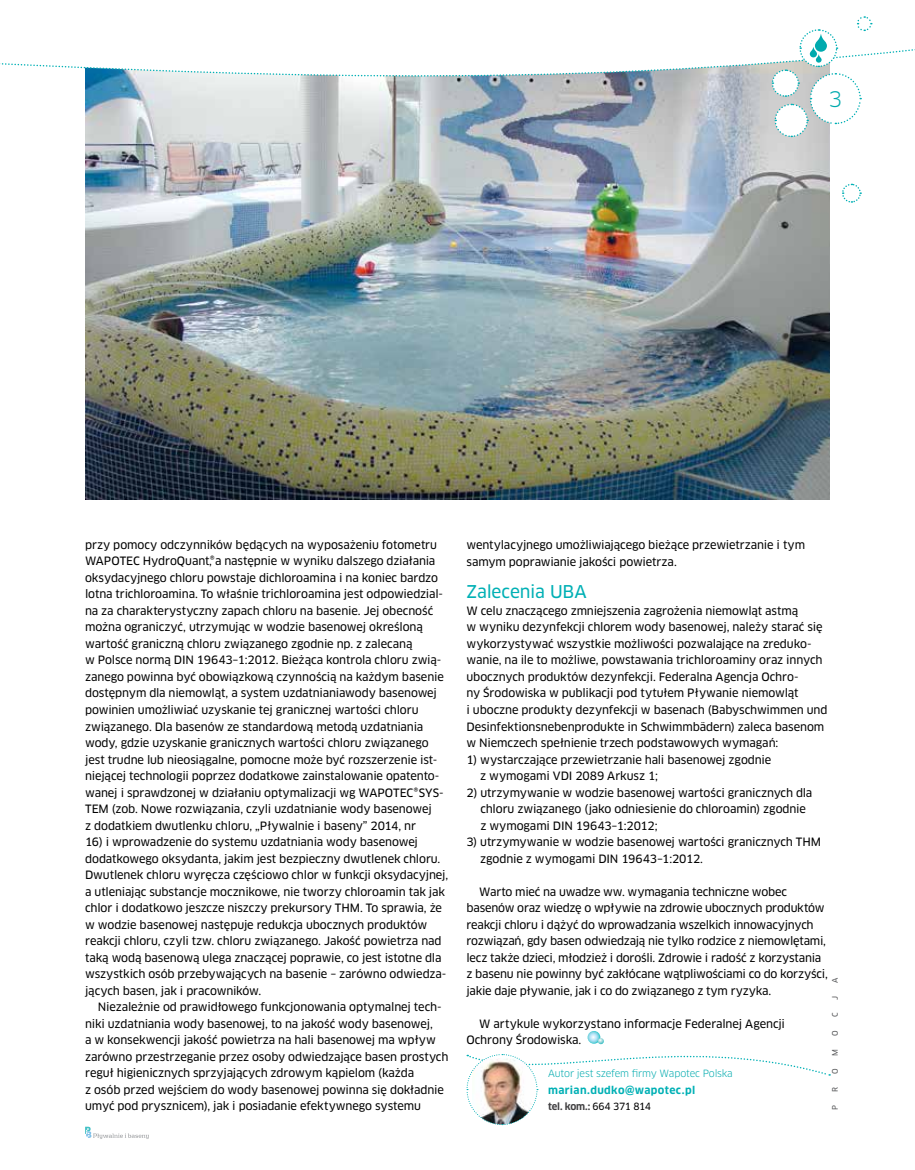
<style>
.page{position:relative;width:915px;height:1170px;background:#fff}
.page>*{position:absolute;margin:0;border:0;box-sizing:border-box;transform-origin:0 0}
.t1{font:21px "Clan Pro";color:#00aaae}
.t2{font:17.25px "Clan Pro News";letter-spacing:-.015em;color:#00b0b5}
.t3{font:11.25px/16.5px "Clan Pro News";letter-spacing:-.015em;color:#000}
.t4{font:700 10.5px "Clan Pro";letter-spacing:.035em;color:#00b0b5}
.t5{font:9.75px "Clan Pro";letter-spacing:-.02em;color:#00aaae}
.t6{font:700 9.75px "Clan Pro";letter-spacing:-.015em;color:#414042}
.t7{font:7.5px "Clan Pro News";color:#58595b}
.s1{font-family:"Clan Pro News";font-weight:400;color:#000}
</style>
<div class="page">
<svg style="left:466px;top:1031px;width:363px;height:94px"></svg>
<img style="left:85px;top:136px;width:744px;height:363px">
<svg style="left:85px;top:1126px;width:64px;height:12px"></svg>
<svg style="left:0;top:23px;width:913px;height:113px"></svg>
<svg style="left:842px;top:183px;width:19px;height:20px"></svg>
<svg style="left:770px;top:16px;width:102px;height:122px"></svg>
<h1 class="t1" style="left:828px;top:87px;width:15px">3</h1>
<p class="t3" style="left:85px;top:536px;width:360px">przy pomocy odczynników będących na wyposażeniu fotometru WAPOTEC HydroQuant®, a następnie w wyniku dalszego działania oksydacyjnego chloru powstaje dichloroamina i na koniec bardzo lotna trichloroamina. To właśnie trichloroamina jest odpowiedzial&shy;na za charakterystyczny zapach chloru na basenie. Jej obecność można ograniczyć, utrzymując w wodzie basenowej określoną wartość graniczną chloru związanego zgodnie np. z zalecaną<br>w Polsce normą DIN 19643–1:2012. Bieżąca kontrola chloru zwią&shy;zanego powinna być obowiązkową czynnością na każdym basenie dostępnym dla niemowląt, a system uzdatnianiawody basenowej powinien umożliwiać uzyskanie tej granicznej wartości chloru związanego. Dla basenów ze standardową metodą uzdatniania wody, gdzie uzyskanie granicznych wartości chloru związanego jest trudne lub nieosiągalne, pomocne może być rozszerzenie ist&shy;niejącej technologii poprzez dodatkowe zainstalowanie opatento&shy;wanej i sprawdzonej w działaniu optymalizacji wg WAPOTEC®SYS-TEM (zob. Nowe rozwiązania, czyli uzdatnianie wody basenowej<br>z dodatkiem dwutlenku chloru, „Pływalnie i baseny” 2014, nr</p>
<p class="t3" style="left:85px;top:833px;width:364px">16) i wprowadzenie do systemu uzdatniania wody basenowej dodatkowego oksydanta, jakim jest bezpieczny dwutlenek chloru.<br>Dwutlenek chloru wyręcza częściowo chlor w funkcji oksydacyjnej, a utleniając substancje mocznikowe, nie tworzy chloroamin tak jak chlor i dodatkowo jeszcze niszczy prekursory THM. To sprawia, że w wodzie basenowej następuje redukcja ubocznych produktów reakcji chloru, czyli tzw. chloru związanego. Jakość powietrza nad taką wodą basenową ulega znaczącej poprawie, co jest istotne dla wszystkich osób przebywających na basenie – zarówno odwiedza&shy;jących basen, jak i pracowników.</p>
<p class="t3" style="left:85px;top:998px;width:364px;text-indent:13px">Niezależnie od prawidłowego funkcjonowania optymalnej tech&shy;niki uzdatniania wody basenowej, to na jakość wody basenowej,<br>a w konsekwencji jakość powietrza na hali basenowej ma wpływ zarówno przestrzeganie przez osoby odwiedzające basen prostych reguł higienicznych sprzyjających zdrowym kąpielom (każda<br>z osób przed wejściem do wody basenowej powinna się dokładnie umyć pod prysznicem), jak i posiadanie efektywnego systemu</p>
<p class="t3" style="left:466px;top:536px;width:340px">wentylacyjnego umożliwiającego bieżące przewietrzanie i tym samym poprawianie jakości powietrza.</p>
<h2 class="t2" style="left:466px;top:581px;width:122px">Zalecenia UBA</h2>
<p class="t3" style="left:466px;top:602px;width:362px">W celu znaczącego zmniejszenia zagrożenia niemowląt astmą<br>w wyniku dezynfekcji chlorem wody basenowej, należy starać się wykorzystywać wszystkie możliwości pozwalające na zreduko&shy;wanie, na ile to możliwe, powstawania trichloroaminy oraz innych ubocznych produktów dezynfekcji. Federalna Agencja Ochro-<br>ny Środowiska w publikacji pod tytułem Pływanie niemowląt<br>i uboczne produkty dezynfekcji w basenach (Babyschwimmen und Desinfektionsnebenprodukte in Schwimmbädern) zaleca basenom w Niemczech spełnienie trzech podstawowych wymagań:</p>
<p class="t3" style="left:480px;top:751px;width:292px;text-indent:-14px">1) wystarczające przewietrzanie hali basenowej zgodnie z wymogami VDI 2089 Arkusz 1;</p>
<p class="t3" style="left:480px;top:784px;width:333px;text-indent:-14px">2) utrzymywanie w wodzie basenowej wartości granicznych dla chloru związanego (jako odniesienie do chloroamin) zgodnie z wymogami DIN 19643–1:2012;</p>
<p class="t3" style="left:480px;top:833px;width:342px;text-indent:-14px">3) utrzymywanie w wodzie basenowej wartości granicznych THM zgodnie z wymogami DIN 19643–1:2012.</p>
<p class="t3" style="left:466px;top:883px;width:362px;text-indent:13px">Warto mieć na uwadze ww. wymagania techniczne wobec basenów oraz wiedzę o wpływie na zdrowie ubocznych produktów reakcji chloru i dążyć do wprowadzania wszelkich innowacyjnych rozwiązań, gdy basen odwiedzają nie tylko rodzice z niemowlętami, lecz także dzieci, młodzież i dorośli. Zdrowie i radość z korzystania z basenu nie powinny być zakłócane wątpliwościami co do korzyści, jakie daje pływanie, jak i co do związanego z tym ryzyka.</p>
<p class="t3" style="left:466px;top:1015px;width:320px;text-indent:13px">W artykule wykorzystano informacje Federalnej Agencji<br>Ochrony Środowiska.</p>
<p class="t5" style="left:548px;top:1067px;width:186px">Autor jest szefem firmy Wapotec Polska</p>
<p class="t4" style="left:548px;top:1083px;width:148px">marian.dudko@wapotec.pl</p>
<p class="t6" style="left:548px;top:1100px;width:104px">tel. kom.: <span class="s1">664 371 814</span></p>
<p class="t7" style="left:830px;top:1109px;width:6px;rotate:-90deg">P</p>
<p class="t7" style="left:830px;top:982px;width:7px;rotate:-90deg">A</p>
<p class="t7" style="left:830px;top:999px;width:6px;rotate:-90deg">J</p>
<p class="t7" style="left:830px;top:1017px;width:6px;rotate:-90deg">C</p>
<p class="t7" style="left:830px;top:1035px;width:7px;rotate:-90deg">O</p>
<p class="t7" style="left:830px;top:1055px;width:8px;rotate:-90deg">M</p>
<p class="t7" style="left:830px;top:1074px;width:7px;rotate:-90deg">O</p>
<p class="t7" style="left:830px;top:1092px;width:6px;rotate:-90deg">R</p>
</div>
